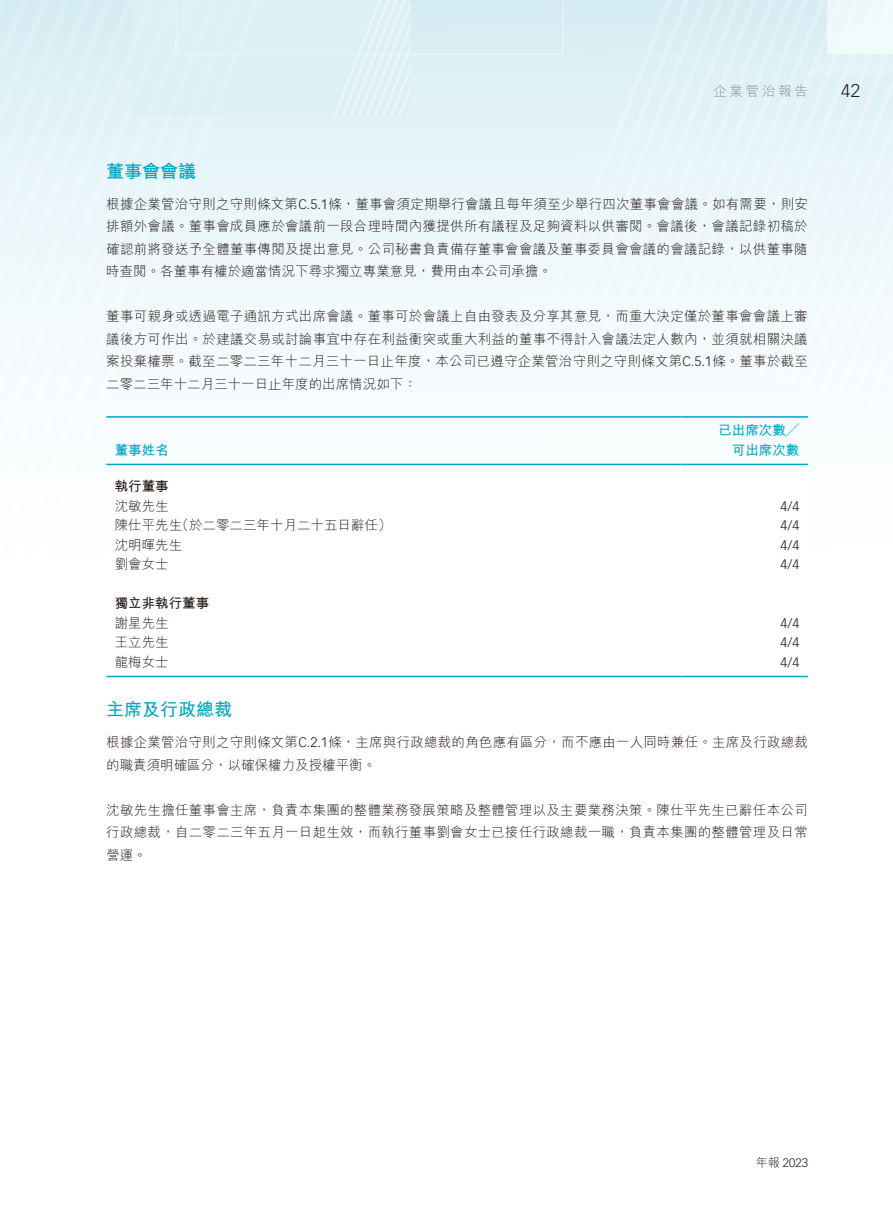
<style>
.page{position:relative;width:893px;height:1212px;background:#fff}
.page>*{position:absolute;margin:0;border:0;box-sizing:border-box;transform-origin:0 0}
.t1{font:700 18px "M Hei HK";color:#00a7c4}
.t2{font:300 18px "Vectora LT Std";color:#231916}
.t3{font:300 13.5px/22.5px "M Hei HK";letter-spacing:.015em;color:#231916;text-align:justify}
.t4{font:300 13.5px "Vectora LT Std";color:#231916}
.t5{font:700 13.5px/19.5px "M Hei HK";color:#00a7c4;text-align:right}
.t6{font:700 13.5px "M Hei HK";color:#231916}
.t7{font:300 13.5px "M Hei HK";letter-spacing:.2em;color:#898989}
.t8{font:300 12px "Vectora LT Std";color:#231916}
.s1{font-family:"Vectora LT Std"}
.s2{font-family:"M Hei HK"}
</style>
<div class="page">
<svg style="left:106px;top:465px;width:702px;height:211px"></svg>
<hr style="left:106px;top:416px;width:574px;height:2px;background:#00a7c4">
<hr style="left:680px;top:416px;width:128px;height:2px;background:#00a7c4">
<hr style="left:106px;top:464px;width:574px;height:1px;background:#00a7c4">
<hr style="left:680px;top:464px;width:128px;height:1px;background:#00a7c4">
<hr style="left:106px;top:676px;width:574px;height:1px;background:#00a7c4">
<hr style="left:680px;top:676px;width:128px;height:1px;background:#00a7c4">
<p class="t7" style="left:713px;top:84px;width:96px">企業管治報告</p>
<h1 class="t1" style="left:106px;top:158px;width:91px">董事會會議</h1>
<p class="t3" style="left:106px;top:192px;width:703px">根據企業管治守則之守則條文第<span class="s1">C.5.1</span>條，董事會須定期舉行會議且每年須至少舉行四次董事會會議。如有需要，則安排額外會議。董事會成員應於會議前一段合理時間內獲提供所有議程及足夠資料以供審閱。會議後，會議記錄初稿於確認前將發送予全體董事傳閱及提出意見。公司秘書負責備存董事會會議及董事委員會會議的會議記錄，以供董事隨時查閱。各董事有權於適當情況下尋求獨立專業意見，費用由本公司承擔。</p>
<p class="t3" style="left:106px;top:305px;width:703px">董事可親身或透過電子通訊方式出席會議。董事可於會議上自由發表及分享其意見，而重大決定僅於董事會會議上審議後方可作出。於建議交易或討論事宜中存在利益衝突或重大利益的董事不得計入會議法定人數內，並須就相關決議案投棄權票。截至二零二三年十二月三十一日止年度，本公司已遵守企業管治守則之守則條文第<span class="s1">C.5.1</span>條。董事於截至二零二三年十二月三十一日止年度的出席情況如下：</p>
<p class="t5" style="left:115px;top:439px;width:55px">董事姓名</p>
<p class="t5" style="left:718px;top:420px;width:82px">已出席次數╱可出席次數</p>
<p class="t6" style="left:115px;top:477px;width:55px">執行董事</p>
<p class="t3" style="left:115px;top:495px;width:55px">沈敏先生</p>
<p class="t4" style="left:780px;top:498px;width:21px">4/4</p>
<p class="t3" style="left:176px;top:514px;width:217px">（於二零二三年十月二十五日辭任(</p>
<p class="t3" style="left:115px;top:514px;width:69px">陳仕平先生</p>
<p class="t4" style="left:780px;top:518px;width:21px">4/4</p>
<p class="t3" style="left:115px;top:533px;width:69px">沈明暉先生</p>
<p class="t4" style="left:780px;top:537px;width:21px">4/4</p>
<p class="t3" style="left:115px;top:553px;width:55px">劉會女士</p>
<p class="t6" style="left:115px;top:594px;width:96px">獨立非執行董事</p>
<p class="t4" style="left:780px;top:557px;width:21px">4/4</p>
<p class="t3" style="left:115px;top:611px;width:55px">謝星先生</p>
<p class="t4" style="left:780px;top:615px;width:21px">4/4</p>
<p class="t3" style="left:115px;top:631px;width:55px">王立先生</p>
<p class="t4" style="left:780px;top:635px;width:21px">4/4</p>
<p class="t3" style="left:115px;top:650px;width:55px">龍梅女士</p>
<h1 class="t1" style="left:106px;top:696px;width:127px">主席及行政總裁</h1>
<p class="t3" style="left:106px;top:731px;width:703px">根據企業管治守則之守則條文第<span class="s1">C.2.1</span>條，主席與行政總裁的角色應有區分，而不應由一人同時兼任。主席及行政總裁的職責須明確區分，以確保權力及授權平衡。</p>
<p class="t3" style="left:106px;top:798px;width:703px">沈敏先生擔任董事會主席，負責本集團的整體業務發展策略及整體管理以及主要業務決策。陳仕平先生已辭任本公司行政總裁，自二零二三年五月一日起生效，而執行董事劉會女士已接任行政總裁一職，負責本集團的整體管理及日常營運。</p>
<p class="t4" style="left:780px;top:654px;width:21px">4/4</p>
<h1 class="t2" style="left:841px;top:80px;width:20px">42</h1>
<p class="t8" style="left:756px;top:1156px;width:54px"><span class="s2">年報</span> 2023</p>
</div>
